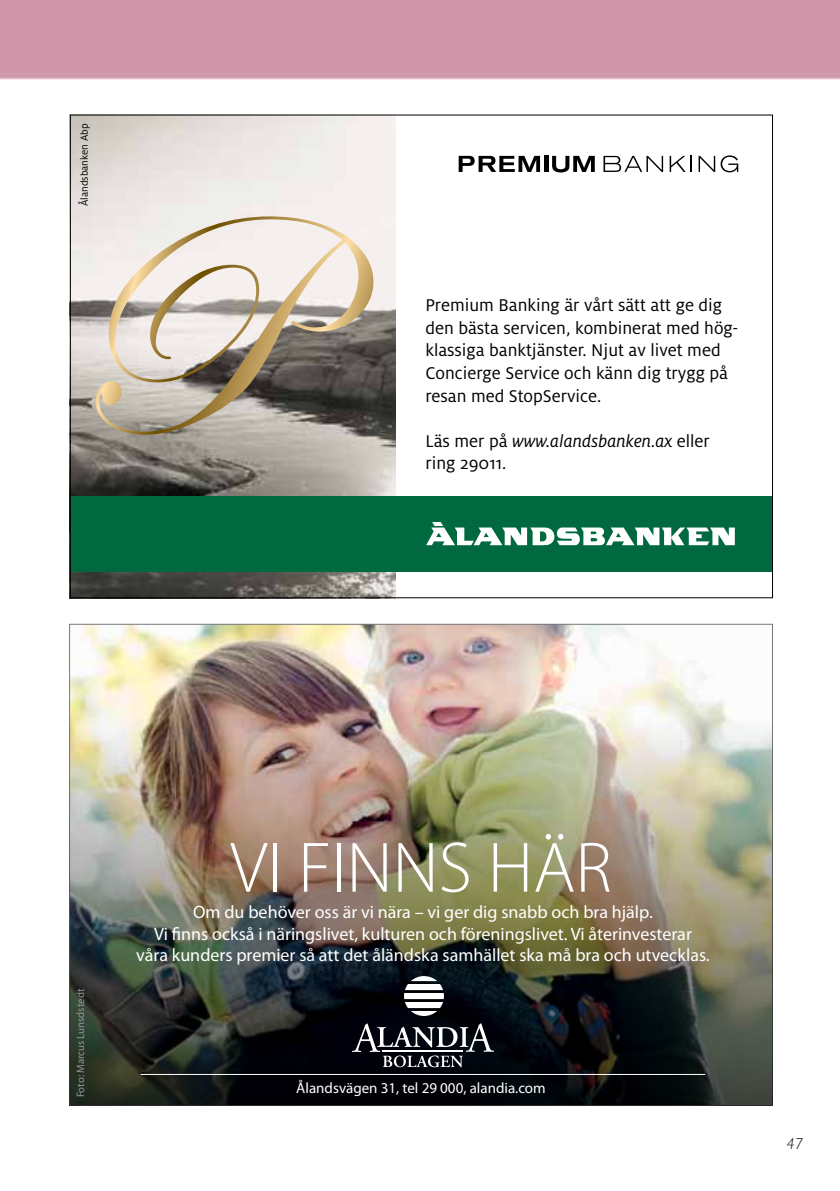
<style>
.page{position:relative;width:840px;height:1191px;background:#fff}
.page>*{position:absolute;margin:0;border:0;box-sizing:border-box;transform-origin:0 0}
.t1{font:300 72px "Myriad Pro";color:#fff}
.t2{font:18.8px/22.6px "Milo OT";color:#000}
.t3{font:18px/21.6px "Myriad Pro";color:#fff;text-align:center}
.t4{font:italic 300 16px "Gill Sans MT Pro";color:#000}
.t5{font:15px "Myriad Pro";color:#fff}
.t6{font:11px "Milo OT";color:#000}
.t7{font:10.6px "Myriad Pro";color:#939598}
.s1{font-style:italic}
</style>
<div class="page">
<div style="left:0;top:0;width:839px;height:79px;background:#d097ab"></div>
<img style="left:72px;top:117px;width:324px;height:479px">
<div style="left:70px;top:496px;width:702px;height:75px;background:#006940"></div>
<svg style="left:426px;top:522px;width:308px;height:23px"></svg>
<svg style="left:458px;top:156px;width:81px;height:16px"></svg>
<hr style="left:544px;top:156px;width:4px;height:16px;background:#000">
<svg style="left:552px;top:156px;width:42px;height:16px"></svg>
<svg style="left:603px;top:156px;width:59px;height:16px"></svg>
<svg style="left:669px;top:156px;width:22px;height:16px"></svg>
<svg style="left:698px;top:156px;width:16px;height:16px"></svg>
<svg style="left:720px;top:155px;width:17px;height:17px"></svg>
<svg style="left:96px;top:216px;width:277px;height:219px;background:#beb6a9"></svg>
<img style="left:71px;top:626px;width:656px;height:91px">
<img style="left:72px;top:720px;width:697px;height:383px">
<div style="left:69px;top:717px;width:703px;height:389px;border:2px solid #000"></div>
<svg style="left:404px;top:976px;width:39px;height:40px"></svg>
<svg style="left:352px;top:1023px;width:141px;height:44px;background:#373a41"></svg>
<hr style="left:383px;top:1051px;width:79px;height:1px;background:#fff">
<hr style="left:140px;top:1074px;width:565px;height:1px;background:#fff">
<p class="t6" style="left:78px;top:206px;width:84px;rotate:-90deg">Ålandsbanken Abp</p>
<p class="t2" style="left:425px;top:293px;width:314px">Premium Banking är vårt sätt att ge dig den bästa servicen, kombinerat med hög&shy;klassiga banktjänster. Njut av livet med Concierge Service och känn dig trygg på resan med StopService.</p>
<p class="t2" style="left:425px;top:429px;width:286px">Läs mer på <span class="s1">www.alandsbanken.ax</span> eller ring 29011.</p>
<p class="t7" style="left:74px;top:1097px;width:110px;rotate:-90deg">Foto: Marcus Lunsdstedt</p>
<h1 class="t1" style="left:230px;top:824px;width:382px">VI FINNS HÄR</h1>
<p class="t3" style="left:136px;top:901px;width:574px">Om du behöver oss är vi nära – vi ger dig snabb och bra hjälp.<br>Vi finns också i näringslivet, kulturen och föreningslivet. Vi återinvesterar våra kunders premier så att det åländska samhället ska må bra och utvecklas.</p>
<p class="t5" style="left:296px;top:1078px;width:251px">Ålandsvägen 31, tel 29 000, alandia.com</p>
<p class="t4" style="left:786px;top:1134px;width:18px">47</p>
</div>
